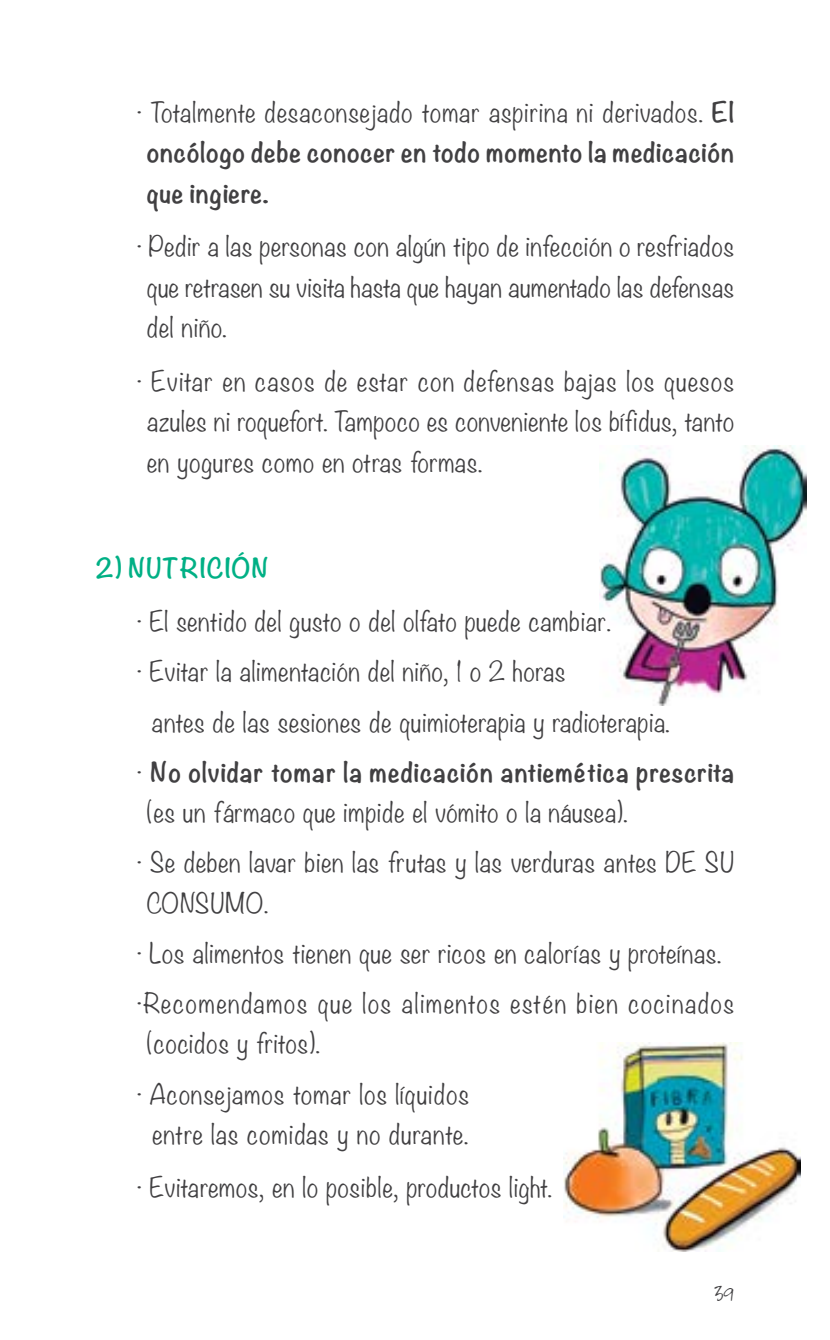
<style>
.page{position:relative;width:830px;height:1340px;background:#fff}
.page>*{position:absolute;margin:0;border:0;box-sizing:border-box;transform-origin:0 0}
.t1{font:300 24.75px/40.5px "Noteworthy";letter-spacing:.025em;color:#414042}
.t2{font:700 24.75px/40.5px "Noteworthy";letter-spacing:.02em;color:#414042;text-align:justify}
.t3{font:700 24.75px "Noteworthy";letter-spacing:.025em;color:#00b085}
.t4{font:22.5px "Waitingforthe Sunrise";color:#414042}
.s1{font-weight:300}
</style>
<div class="page">
<img style="left:563px;top:1042px;width:237px;height:209px">
<img style="left:599px;top:445px;width:207px;height:260px">
<p class="t2" style="left:147px;top:91px;width:588px;text-indent:-10px"><span class="s1">· Totalmente desaconsejado tomar aspirina ni derivados.</span> El oncólogo debe conocer en todo momento la medicación que ingiere.</p>
<p class="t1" style="left:147px;top:225px;width:588px;text-align:justify;text-indent:-10px">· Pedir a las personas con algún tipo de infección o resfriados que retrasen su visita hasta que hayan aumentado las defensas del niño.</p>
<p class="t1" style="left:147px;top:360px;width:588px;text-align:justify;text-indent:-10px">· Evitar en casos de estar con defensas bajas los quesos azules ni roquefort. Tampoco es conveniente los bífidus, tanto en yogures como en otras formas.</p>
<p class="t3" style="left:96px;top:546px;width:174px">2) NUTRICIÓN</p>
<p class="t1" style="left:137px;top:600px;width:475px">· El sentido del gusto o del olfato puede cambiar.</p>
<p class="t1" style="left:137px;top:650px;width:429px">· Evitar la alimentación del niño, 1 o 2 horas</p>
<p class="t1" style="left:151px;top:701px;width:519px">antes de las sesiones de quimioterapia y radioterapia.</p>
<p class="t2" style="left:137px;top:750px;width:598px"><span class="s1">·</span> No olvidar tomar la medicación antiemética prescrita</p>
<p class="t1" style="left:137px;top:786px;width:598px;line-height:50.2px;text-indent:10px">(es un fármaco que impide el vómito o la náusea).<br>· Se deben lavar bien las frutas y las verduras antes DE SU</p>
<p class="t1" style="left:137px;top:877px;width:598px;line-height:50.2px;text-indent:10px">CONSUMO.<br>· Los alimentos tienen que ser ricos en calorías y proteínas. ·Recomendamos que los alimentos estén bien cocinados</p>
<p class="t1" style="left:137px;top:1017px;width:333px;line-height:50.2px;text-indent:10px">(cocidos y fritos).<br>· Aconsejamos tomar los líquidos</p>
<p class="t1" style="left:137px;top:1106px;width:416px;line-height:53.3px;text-indent:15px">entre las comidas y no durante.<br>· Evitaremos, en lo posible, productos light.</p>
<p class="t4" style="left:713px;top:1279px;width:22px">39</p>
</div>
